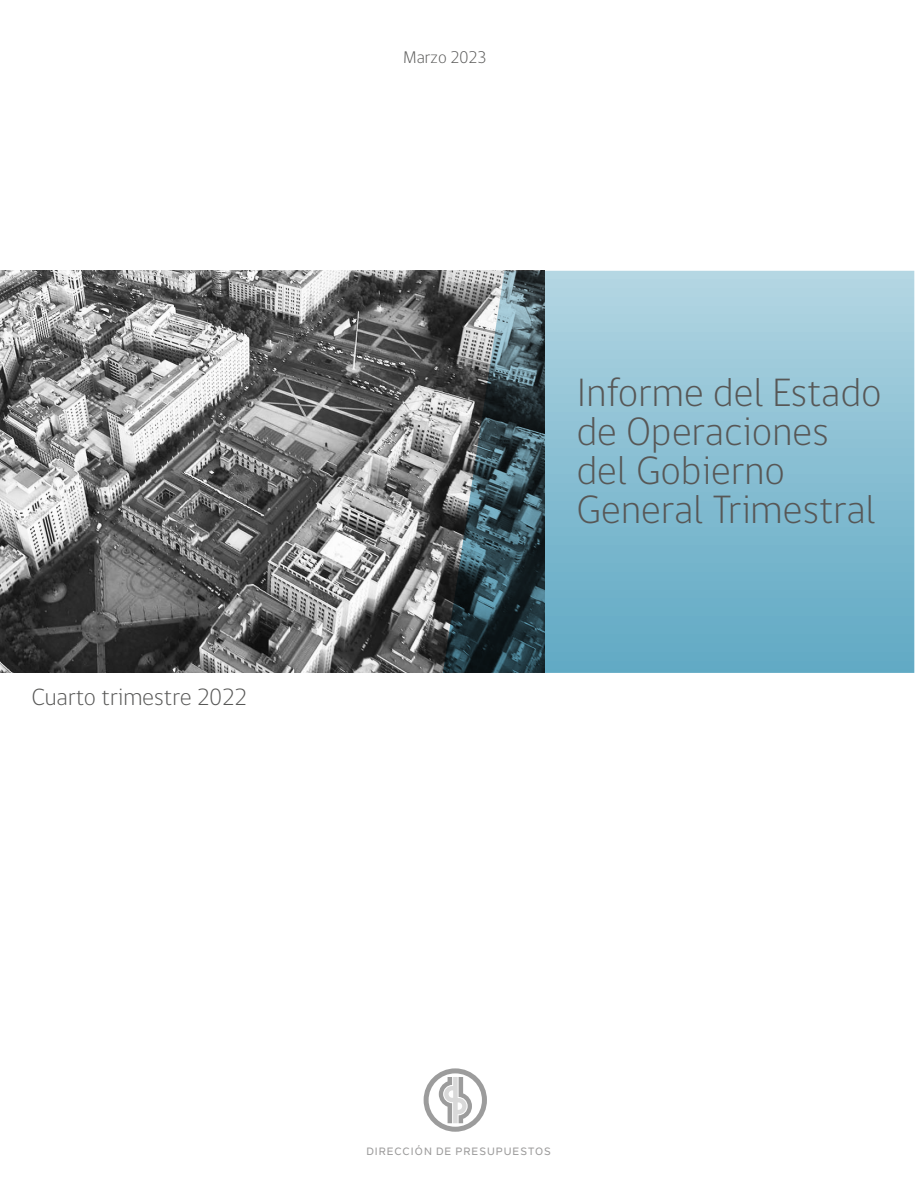
<style>
.page{position:relative;width:915px;height:1191px;background:#fff}
.page>*{position:absolute;margin:0;border:0;box-sizing:border-box;transform-origin:0 0}
.t1{font:300 40.5px/39px "gob CL";color:#575756}
.t2{font:300 24px "gob CL";color:#575756}
.t3{font:300 17.25px "gob CL";color:#575756}
.t4{font:500 10.5px "Nolan Next";letter-spacing:.1em;color:#9c9b9b}
.t5{font:500 10.2px "Nolan Next";letter-spacing:.1em;color:#9c9b9b}
</style>
<div class="page">
<svg style="left:423px;top:1068px;width:64px;height:63px"></svg>
<img style="left:0;top:271px;width:442px;height:402px">
<svg style="left:442px;top:271px;width:472px;height:402px;background:#7aa8b9"></svg>
<p class="t2" style="left:32px;top:681px;width:217px">Cuarto trimestre 2022</p>
<p class="t3" style="left:403px;top:45px;width:85px">Marzo 2023</p>
<p class="t1" style="left:576px;top:374px;width:306px">Informe del Estado de Operaciones del Gobierno<br>General Trimestral</p>
<p class="t5" style="left:377px;top:1141px;width:180px">DIRECCIÓN DE PRESUPUESTOS</p>
<p class="t4" style="left:366px;top:1144px;width:186px">DIRECCIÓN DE PRESUPUESTOS</p>
</div>
